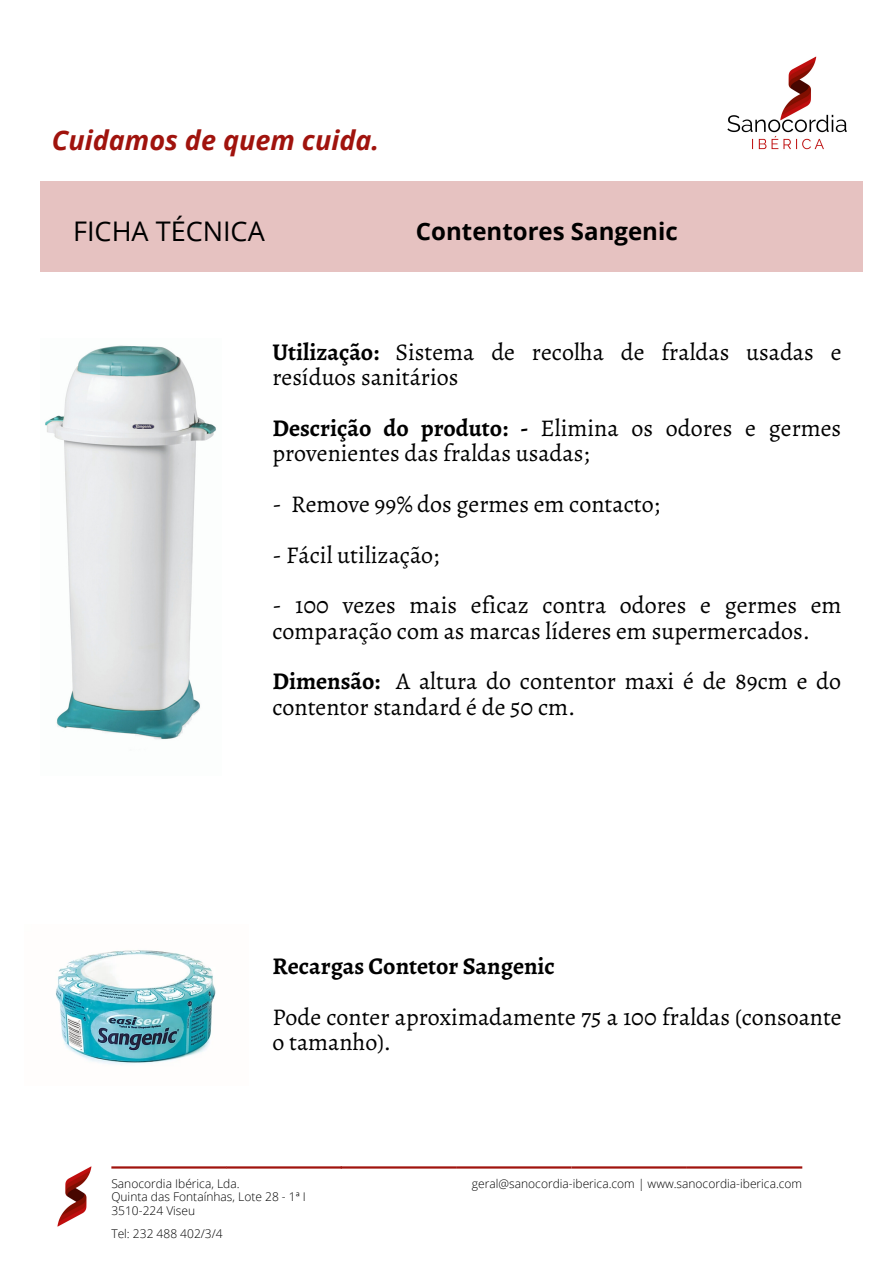
<style>
.page{position:relative;width:894px;height:1264px;background:#fff}
.page>*{position:absolute;margin:0;border:0;box-sizing:border-box;transform-origin:0 0}
.t1{font:italic 700 27px "Open Sans";color:#a0130d}
.t2{font:27px "Open Sans";color:#000}
.t3{font:24px/25.3px "Alegreya";color:#000}
.t4{font:700 24px "Alegreya";color:#000}
.t5{font:700 24px "Open Sans";color:#000}
.t6{font:300 12px/13.5px "Open Sans";color:#000}
.s1{font-weight:700}
</style>
<div class="page">
<img style="left:727px;top:56px;width:120px;height:94px">
<div style="left:40px;top:181px;width:822px;height:90px;background:#e6c2c1"></div>
<img style="left:57px;top:1166px;width:35px;height:61px">
<svg style="left:111px;top:1166px;width:691px;height:2px"></svg>
<img style="left:45px;top:345px;width:171px;height:395px">
<img style="left:56px;top:950px;width:160px;height:114px">
<p class="t1" style="left:52px;top:121px;width:329px">Cuidamos de quem cuida.</p>
<p class="t2" style="left:73px;top:212px;width:193px">FICHA TÉCNICA</p>
<p class="t5" style="left:416px;top:214px;width:263px">Contentores Sangenic</p>
<p class="t3" style="left:272px;top:339px;width:570px"><span class="s1">Utilização:</span> Sistema de recolha de fraldas usadas e resíduos sanitários</p>
<p class="t3" style="left:272px;top:415px;width:570px"><span class="s1">Descrição do produto: -</span> Elimina os odores e germes provenientes das fraldas usadas;</p>
<p class="t3" style="left:272px;top:491px;width:388px">- Remove 99% dos germes em contacto;</p>
<p class="t3" style="left:272px;top:542px;width:168px">- Fácil utilização;</p>
<p class="t3" style="left:272px;top:592px;width:570px">- 100 vezes mais eficaz contra odores e germes em comparação com as marcas líderes em supermercados.</p>
<p class="t3" style="left:272px;top:668px;width:570px"><span class="s1">Dimensão:</span> A altura do contentor maxi é de 89cm e do contentor standard é de 50 cm.</p>
<p class="t4" style="left:272px;top:950px;width:284px">Recargas Contetor Sangenic</p>
<p class="t3" style="left:272px;top:1004px;width:570px">Pode conter aproximadamente 75 a 100 fraldas (consoante o tamanho).</p>
<p class="t6" style="left:111px;top:1176px;width:196px">Sanocordia Ibérica, Lda.<br>Quinta das Fontaínhas, Lote 28 - 1ª I<br>3510-224 Viseu</p>
<p class="t6" style="left:111px;top:1226px;width:113px">Tel: 232 488 402/3/4</p>
<p class="t6" style="left:472px;top:1176px;width:331px">geral@sanocordia-iberica.com | www.sanocordia-iberica.com</p>
</div>
